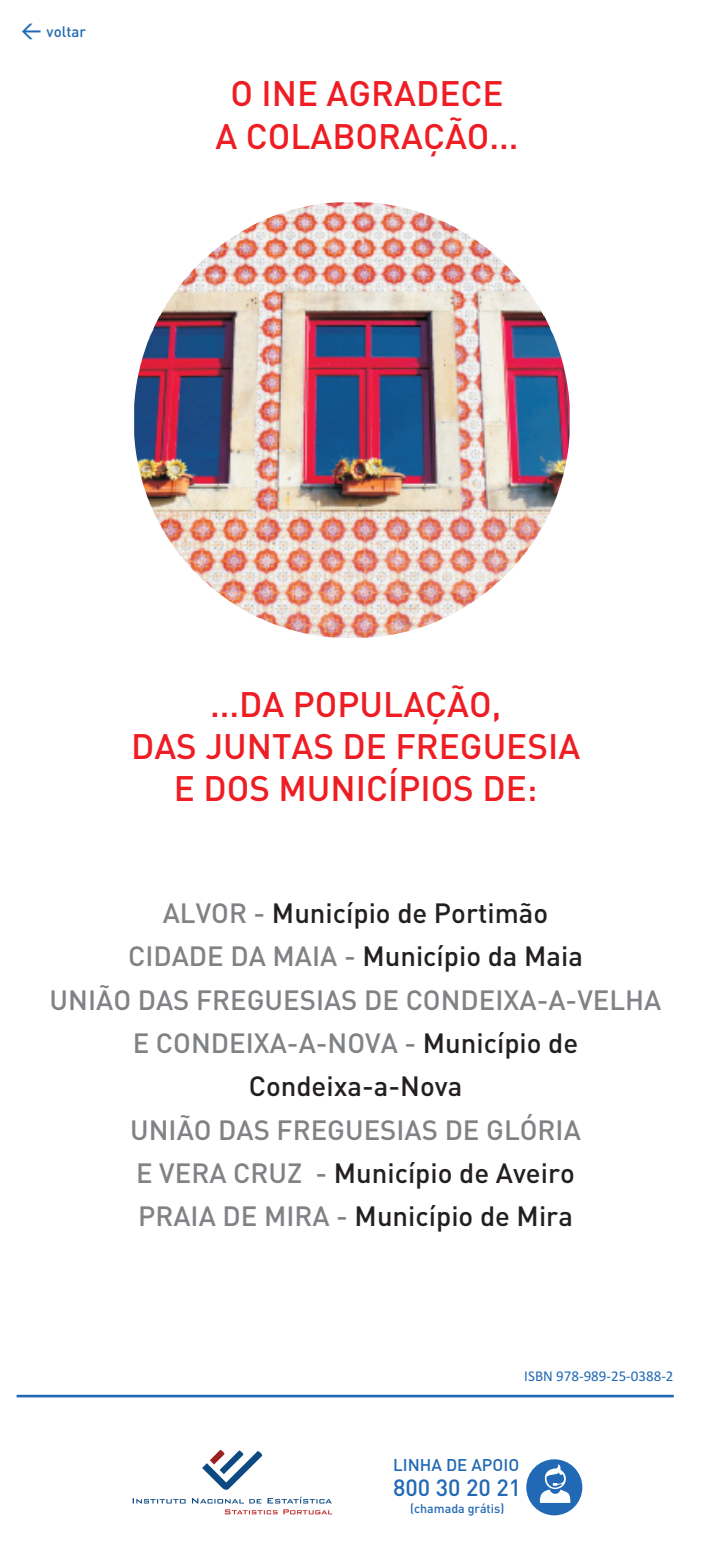
<style>
.page{position:relative;width:709px;height:1560px;background:#fff}
.page>*{position:absolute;margin:0;border:0;box-sizing:border-box;transform-origin:0 0}
.t1{font:500 35px/42.5px "DIN";color:#ee1d23;text-align:center}
.t2{font:500 27.5px/43.2px "DIN";color:#808285;text-align:center}
.t3{font:500 27.5px "DIN";color:#231f20}
.t4{font:500 23.25px "DIN";color:#2169b4}
.t5{font:500 16.75px "DIN";color:#2169b4}
.t6{font:15px "Calibri";color:#2169b4}
.t7{font:500 15px "DIN";color:#2169b4}
.t8{font:500 12.5px "DIN";color:#2169b4}
.s1{font-size:20px}
.s2{color:#231f20}
</style>
<div class="page">
<img style="left:134px;top:203px;width:435px;height:434px">
<svg style="left:133px;top:1496px;width:199px;height:17px"></svg>
<svg style="left:202px;top:1450px;width:60px;height:40px"></svg>
<svg style="left:526px;top:1459px;width:56px;height:55px"></svg>
<hr style="left:17px;top:1394px;width:656px;height:3px;background:#2169b4">
<p class="t7" style="left:21px;top:27px;width:66px"><span class="s1">&lt;</span> voltar</p>
<p class="t1" style="left:215px;top:76px;width:305px">O INE AGRADECE<br>A COLABORAÇÃO...</p>
<p class="t1" style="left:131px;top:686px;width:450px">...DA POPULAÇÃO,<br>DAS JUNTAS DE FREGUESIA<br>E DOS MUNICÍPIOS DE:</p>
<p class="t2" style="left:50px;top:894px;width:613px">ALVOR - <span class="s2">Município de Portimão<br></span>CIDADE DA MAIA - <span class="s2">Município da Maia<br></span>UNIÃO DAS FREGUESIAS DE CONDEIXA-A-VELHA E CONDEIXA-A-NOVA - <span class="s2">Município de</span></p>
<p class="t3" style="left:249px;top:1076px;width:215px">Condeixa-a-Nova</p>
<p class="t2" style="left:130px;top:1110px;width:452px;text-align:left">UNIÃO DAS FREGUESIAS DE GLÓRIA<br>E VERA CRUZ - <span class="s2">Município de Aveiro<br></span>PRAIA DE MIRA - <span class="s2">Município de Mira</span></p>
<p class="t6" style="left:524px;top:1369px;width:151px">ISBN 978-989-25-0388-2</p>
<p class="t5" style="left:393px;top:1458px;width:128px">LINHA DE APOIO</p>
<p class="t4" style="left:393px;top:1478px;width:130px">800 30 20 21</p>
<p class="t8" style="left:410px;top:1504px;width:96px">(chamada grátis)</p>
</div>
